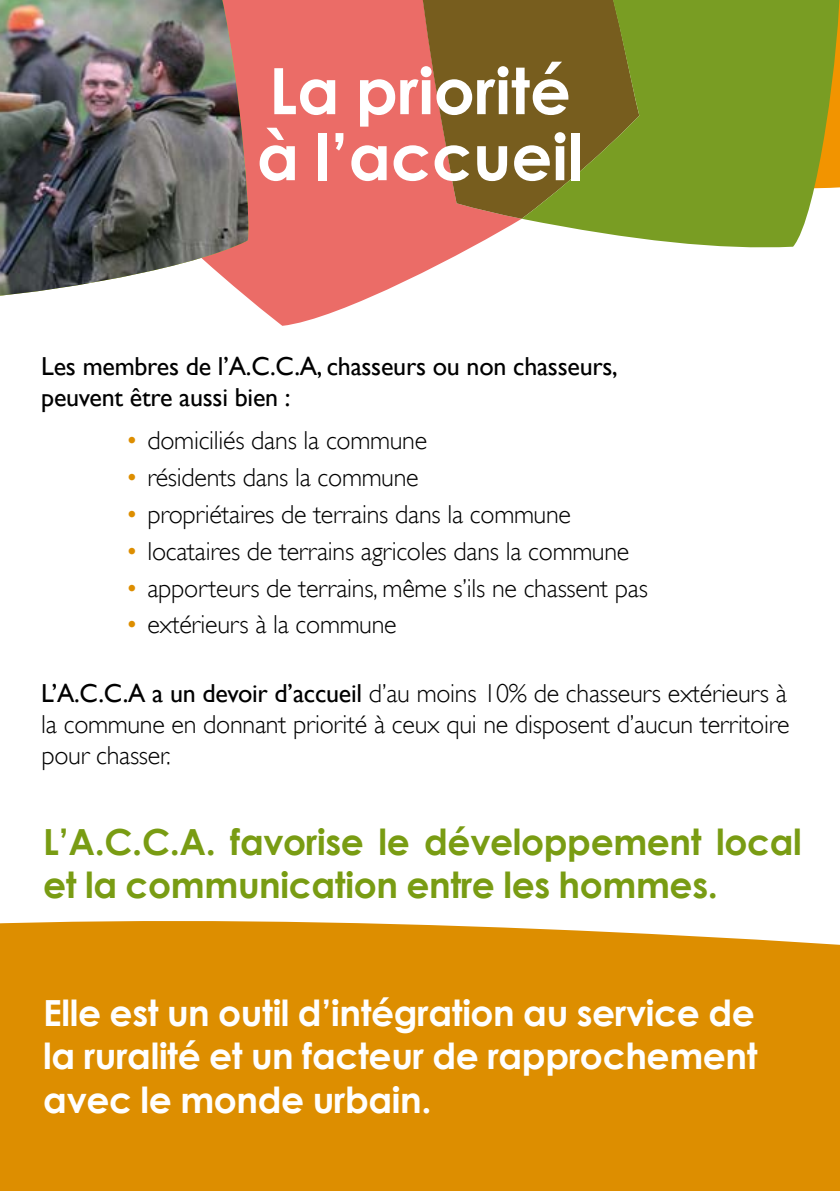
<style>
.page{position:relative;width:840px;height:1191px;background:#fff}
.page>*{position:absolute;margin:0;border:0;box-sizing:border-box;transform-origin:0 0}
.t1{font:700 64px/66px "Century Gothic";color:#fff}
.t2{font:700 36px/43.4px "Century Gothic";letter-spacing:-.01em;color:#fff;text-align:justify}
.t3{font:700 36px/43.4px "Century Gothic";letter-spacing:-.01em;color:#799c13}
.t4{font:300 26px/31.2px "Gill Sans";letter-spacing:-.01em;color:#000;text-align:justify}
.t5{font:26px/31.2px "Gill Sans";letter-spacing:-.01em;color:#000}
.s1{color:#dd8e00}
.s2{font-weight:400}
</style>
<div class="page">
<div style="left:0;top:921px;width:839px;height:270px;background:#dd8e00"></div>
<svg style="left:249px;top:0;width:272px;height:326px;fill:#eb6c67"></svg>
<svg style="left:419px;top:0;width:102px;height:219px;background:#91602e"></svg>
<svg style="left:521px;top:0;width:318px;height:248px;background:#83932e"></svg>
<img style="left:0;top:0;width:250px;height:299px">
<h1 class="t1" style="left:257px;top:56px;width:327px">La priorité à l’accueil</h1>
<p class="t5" style="left:41px;top:351px;width:578px">Les membres de l’A.C.C.A, chasseurs ou non chasseurs, peuvent être aussi bien :</p>
<p class="t4" style="left:125px;top:424px;width:303px"><span class="s1">•</span> domiciliés dans la commune</p>
<p class="t4" style="left:125px;top:461px;width:295px"><span class="s1">•</span> résidents dans la commune</p>
<p class="t4" style="left:125px;top:498px;width:447px"><span class="s1">•</span> propriétaires de terrains dans la commune</p>
<p class="t4" style="left:125px;top:535px;width:505px"><span class="s1">•</span> locataires de terrains agricoles dans la commune</p>
<p class="t4" style="left:125px;top:572px;width:524px"><span class="s1">•</span> apporteurs de terrains, même s’ils ne chassent pas</p>
<p class="t4" style="left:125px;top:609px;width:273px"><span class="s1">•</span> extérieurs à la commune</p>
<p class="t4" style="left:41px;top:677px;width:749px"><span class="s2">L’A.C.C.A a un devoir d’accueil</span> d’au moins 10% de chasseurs extérieurs à la commune en donnant priorité à ceux qui ne disposent d’aucun territoire pour chasser.</p>
<h2 class="t3" style="left:43px;top:819px;width:759px">L’A.C.C.A. favorise le développement local et la communication entre les hommes.</h2>
<h2 class="t2" style="left:43px;top:990px;width:715px">Elle est un outil d’intégration au service de la ruralité et un facteur de rapprochement avec le monde urbain.</h2>
</div>
